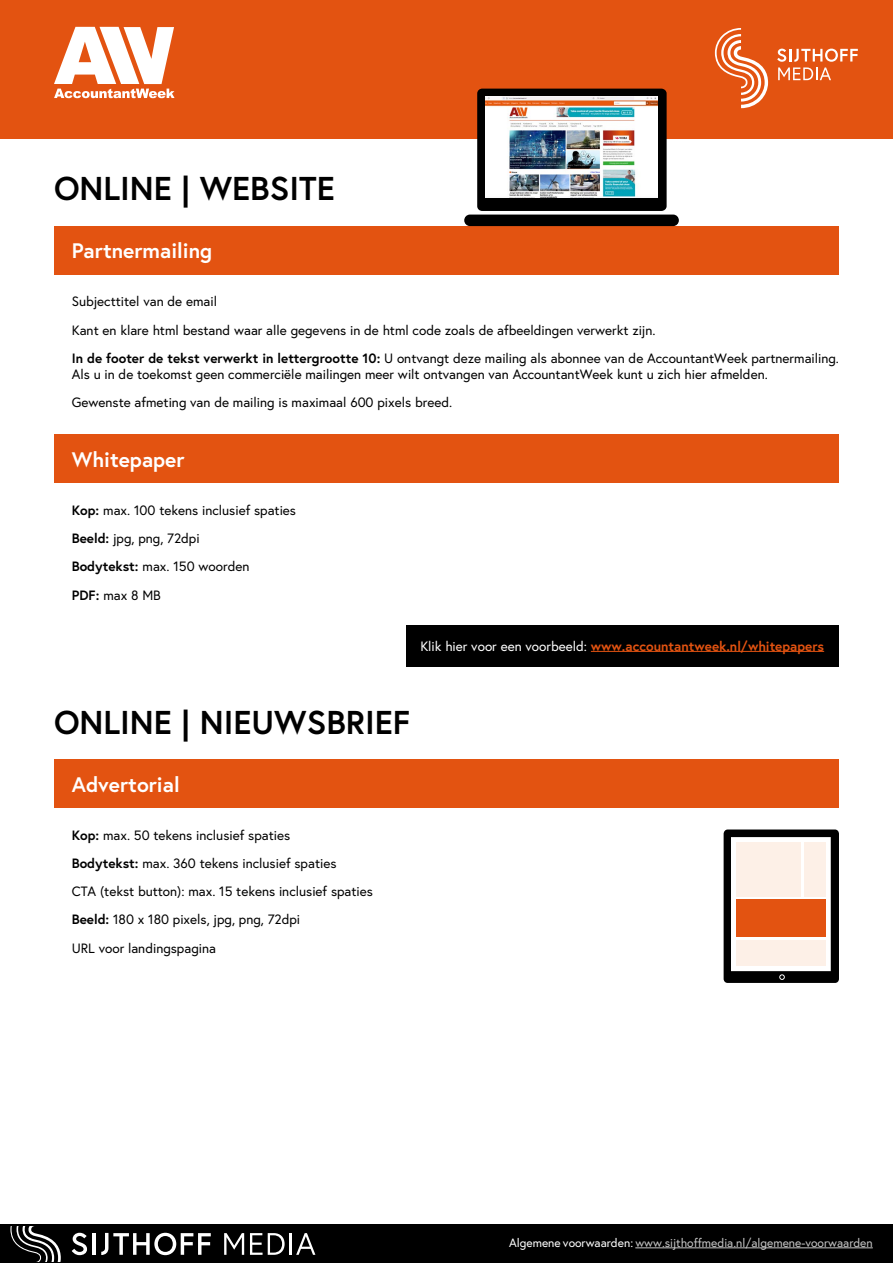
<style>
.page{position:relative;width:893px;height:1263px;background:#fff}
.page>*{position:absolute;margin:0;border:0;box-sizing:border-box;transform-origin:0 0}
.t1{font:700 33px "Europa";color:#000}
.t2{font:700 21px "Europa";color:#fff}
.t3{font:13.5px/28.2px "Europa";color:#000}
.t4{font:700 13.5px "Europa";color:#e35311}
.t5{font:12px "Europa";color:#c6c6c6}
.s1{font-weight:700}
.s2{font-weight:400;color:#fff}
.s3{color:#fff}
</style>
<div class="page">
<div style="left:0;top:0;width:893px;height:138px;background:#e35311"></div>
<svg style="left:715px;top:28px;width:53px;height:80px"></svg>
<svg style="left:777px;top:49px;width:81px;height:31px"></svg>
<div style="left:54px;top:226px;width:785px;height:48px;background:#e35311"></div>
<div style="left:0;top:1225px;width:893px;height:38px;background:#000"></div>
<svg style="left:72px;top:1233px;width:15px;height:22px"></svg>
<hr style="left:92px;top:1233px;width:4px;height:22px;background:#fff">
<svg style="left:224px;top:1233px;width:20px;height:22px"></svg>
<svg style="left:250px;top:1233px;width:35px;height:22px"></svg>
<hr style="left:290px;top:1233px;width:2px;height:22px;background:#fff">
<svg style="left:296px;top:1233px;width:19px;height:22px"></svg>
<svg style="left:101px;top:1233px;width:110px;height:22px"></svg>
<svg style="left:10px;top:1226px;width:51px;height:36px"></svg>
<svg style="left:477px;top:89px;width:190px;height:122px;background:#0f0e0d"></svg>
<div style="left:464px;top:215px;width:215px;height:11px;background:#000;border-radius:6px"></div>
<img style="left:486px;top:96px;width:172px;height:101px">
<svg style="left:54px;top:27px;width:121px;height:71px"></svg>
<div style="left:54px;top:435px;width:785px;height:48px;background:#e35311"></div>
<div style="left:407px;top:625px;width:432px;height:42px;background:#000"></div>
<hr style="left:591px;top:651px;width:233px;height:1px;background:#e35311">
<div style="left:54px;top:760px;width:785px;height:48px;background:#e35311"></div>
<svg style="left:724px;top:829px;width:115px;height:154px"></svg>
<div style="left:736px;top:940px;width:90px;height:26px;background:#fdf0e7"></div>
<div style="left:736px;top:899px;width:90px;height:38px;background:#e35311"></div>
<hr style="left:635px;top:1247px;width:238px;height:1px;background:#c6c6c6">
<h1 class="t1" style="left:54px;top:167px;width:282px">ONLINE | WEBSITE</h1>
<h2 class="t2" style="left:72px;top:238px;width:142px">Partnermailing</h2>
<p class="t3" style="left:72px;top:288px;width:769px">Subjecttitel van de email<br>Kant en klare html bestand waar alle gegevens in de html code zoals de afbeeldingen verwerkt zijn.<br><span class="s1">In de footer de tekst verwerkt in lettergrootte 10:</span> U ontvangt deze mailing als abonnee van de AccountantWeek partnermailing.</p>
<p class="t3" style="left:72px;top:360px;width:698px">Als u in de toekomst geen commerciële mailingen meer wilt ontvangen van AccountantWeek kunt u zich hier afmelden.<br>Gewenste afmeting van de mailing is maximaal 600 pixels breed.</p>
<h2 class="t2" style="left:72px;top:446px;width:114px">Whitepaper</h2>
<p class="t3" style="left:72px;top:496px;width:226px"><span class="s1">Kop:</span> max. 100 tekens inclusief spaties<br><span class="s1">Beeld:</span> jpg, png, 72dpi<br><span class="s1">Bodytekst:</span> max. 150 woorden<br><span class="s1">PDF:</span> max 8 MB</p>
<p class="t4" style="left:420px;top:637px;width:405px"><span class="s2">Klik hier voor een voorbeeld:</span> www.accountantweek.nl/whitepapers</p>
<h1 class="t1" style="left:54px;top:701px;width:358px">ONLINE | NIEUWSBRIEF</h1>
<h2 class="t2" style="left:72px;top:771px;width:109px">Advertorial</h2>
<p class="t3" style="left:72px;top:821px;width:303px"><span class="s1">Kop:</span> max. 50 tekens inclusief spaties<br><span class="s1">Bodytekst:</span> max. 360 tekens inclusief spaties<br>CTA (tekst button): max. 15 tekens inclusief spaties <span class="s1">Beeld:</span> 180 x 180 pixels, jpg, png, 72dpi<br>URL voor landingspagina</p>
<p class="t5" style="left:509px;top:1236px;width:365px"><span class="s3">Algemene voorwaarden:</span> www.sijthoffmedia.nl/algemene-voorwaarden</p>
</div>
